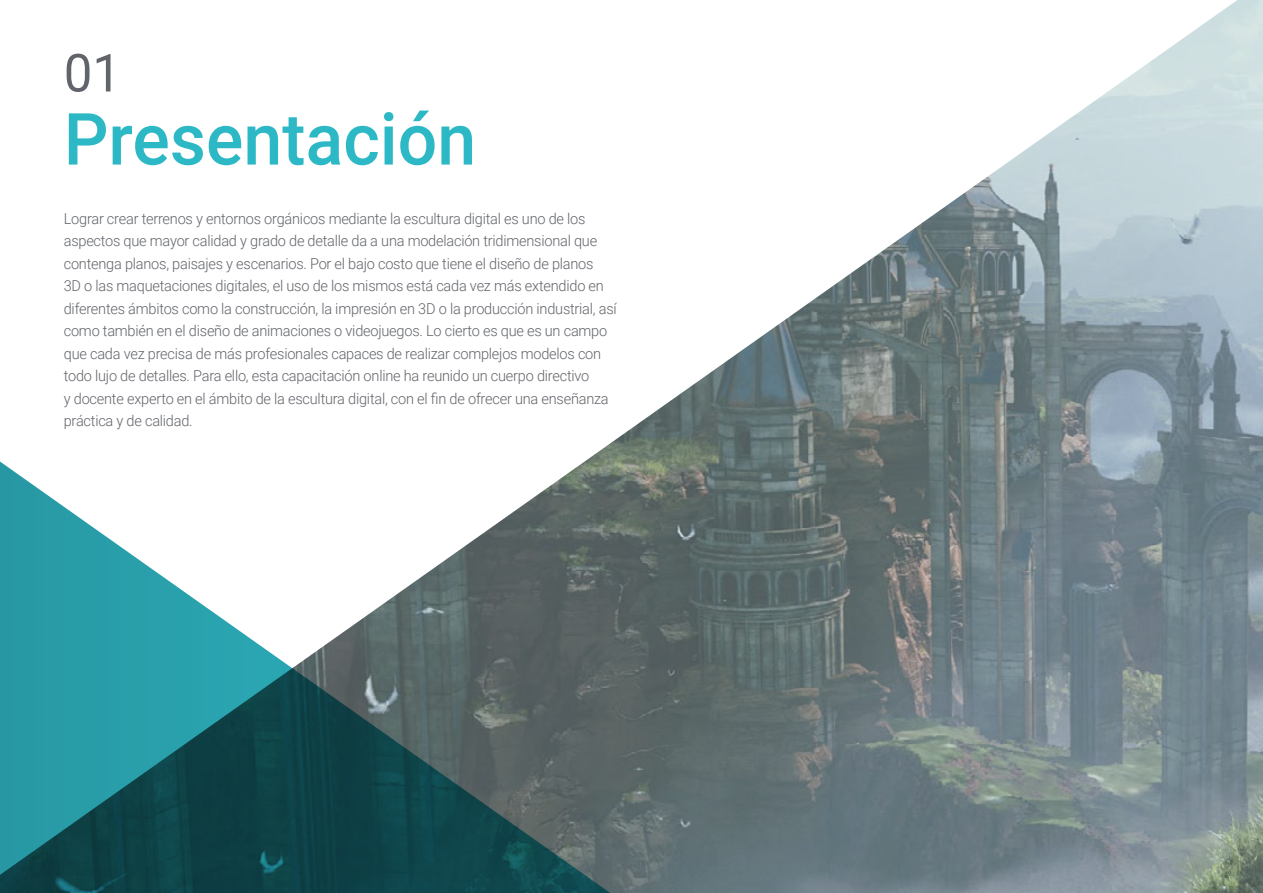
<style>
.page{position:relative;width:1263px;height:893px;background:#fff}
.page>*{position:absolute;margin:0;border:0;box-sizing:border-box;transform-origin:0 0}
.t1{font:500 72px "Roboto";color:#2db8c5}
.t2{font:52.5px "Roboto";color:#61646a}
.t3{font:300 15px/22.5px "Roboto";letter-spacing:-.015em;color:#61646a}
</style>
<div class="page">
<img style="left:607px;top:0;width:656px;height:893px">
<svg style="left:0;top:446px;width:640px;height:447px"></svg>
<h2 class="t2" style="left:64px;top:36px;width:59px">01</h2>
<h1 class="t1" style="left:64px;top:89px;width:414px">Presentación</h1>
<p class="t3" style="left:64px;top:207px;width:554px">Lograr crear terrenos y entornos orgánicos mediante la escultura digital es uno de los aspectos que mayor calidad y grado de detalle da a una modelación tridimensional que contenga planos, paisajes y escenarios. Por el bajo costo que tiene el diseño de planos<br>3D o las maquetaciones digitales, el uso de los mismos está cada vez más extendido en diferentes ámbitos como la construcción, la impresión en 3D o la producción industrial, así como también en el diseño de animaciones o videojuegos. Lo cierto es que es un campo que cada vez precisa de más profesionales capaces de realizar complejos modelos con todo lujo de detalles. Para ello, esta capacitación online ha reunido un cuerpo directivo<br>y docente experto en el ámbito de la escultura digital, con el fin de ofrecer una enseñanza práctica y de calidad.</p>
</div>
